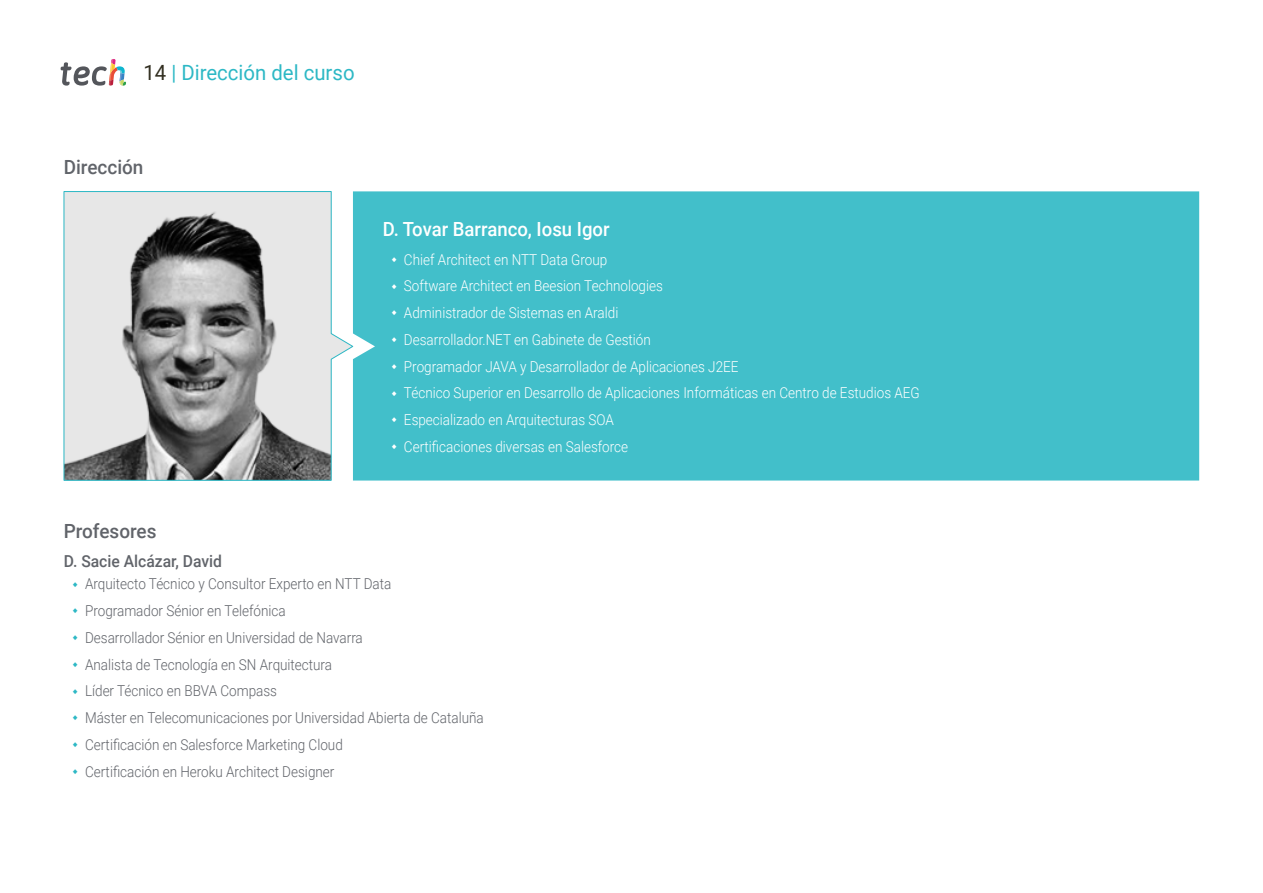
<style>
.page{position:relative;width:1263px;height:893px;background:#fff}
.page>*{position:absolute;margin:0;border:0;box-sizing:border-box;transform-origin:0 0}
.t1{font:21px "Roboto";color:#2db8c5}
.t2{font:500 19.5px "Roboto";color:#fff;scale:.95 1}
.t3{font:500 19.5px "Roboto";color:#61646a}
.t4{font:500 16.5px "Roboto";color:#61646a;scale:.95 1}
.t5{font:300 15px/26.7px "Roboto";color:#fff;scale:.9 1}
.t6{font:300 15px/26.7px "Roboto";color:#61646a;scale:.9 1}
.s1{color:#312e20}
</style>
<div class="page">
<div style="left:353px;top:191px;width:846px;height:290px;background:#42bfca"></div>
<svg style="left:64px;top:191px;width:289px;height:290px;background:#b3b5b5"></svg>
<svg style="left:61px;top:59px;width:65px;height:27px"></svg>
<svg style="left:392px;top:257px;width:5px;height:5px"></svg>
<svg style="left:392px;top:284px;width:5px;height:5px"></svg>
<svg style="left:392px;top:310px;width:5px;height:5px"></svg>
<svg style="left:392px;top:337px;width:5px;height:5px"></svg>
<svg style="left:392px;top:364px;width:5px;height:5px"></svg>
<svg style="left:392px;top:391px;width:5px;height:5px"></svg>
<svg style="left:392px;top:417px;width:5px;height:5px"></svg>
<svg style="left:392px;top:444px;width:5px;height:5px"></svg>
<h1 class="t1" style="left:144px;top:57px;width:213px"><span class="s1">14</span> | Dirección del curso</h1>
<h2 class="t3" style="left:64px;top:154px;width:81px">Dirección</h2>
<h2 class="t2" style="left:383px;top:215px;width:240px">D. Tovar Barranco, Iosu Igor</h2>
<p class="t5" style="left:404px;top:245px;width:575px">Chief Architect en NTT Data Group<br>Software Architect en Beesion Technologies<br>Administrador de Sistemas en Araldi<br>Desarrollador.NET en Gabinete de Gestión<br>Programador JAVA y Desarrollador de Aplicaciones J2EE<br>Técnico Superior en Desarrollo de Aplicaciones Informáticas en Centro de Estudios AEG Especializado en Arquitecturas SOA<br>Certificaciones diversas en Salesforce</p>
<h2 class="t3" style="left:64px;top:517px;width:94px">Profesores</h2>
<p class="t4" style="left:64px;top:550px;width:168px">D. Sacie Alcázar, David</p>
<p class="t6" style="left:85px;top:570px;width:445px">Arquitecto Técnico y Consultor Experto en NTT Data<br>Programador Sénior en Telefónica<br>Desarrollador Sénior en Universidad de Navarra<br>Analista de Tecnología en SN Arquitectura<br>Líder Técnico en BBVA Compass<br>Máster en Telecomunicaciones por Universidad Abierta de Cataluña Certificación en Salesforce Marketing Cloud<br>Certificación en Heroku Architect Designer</p>
</div>
